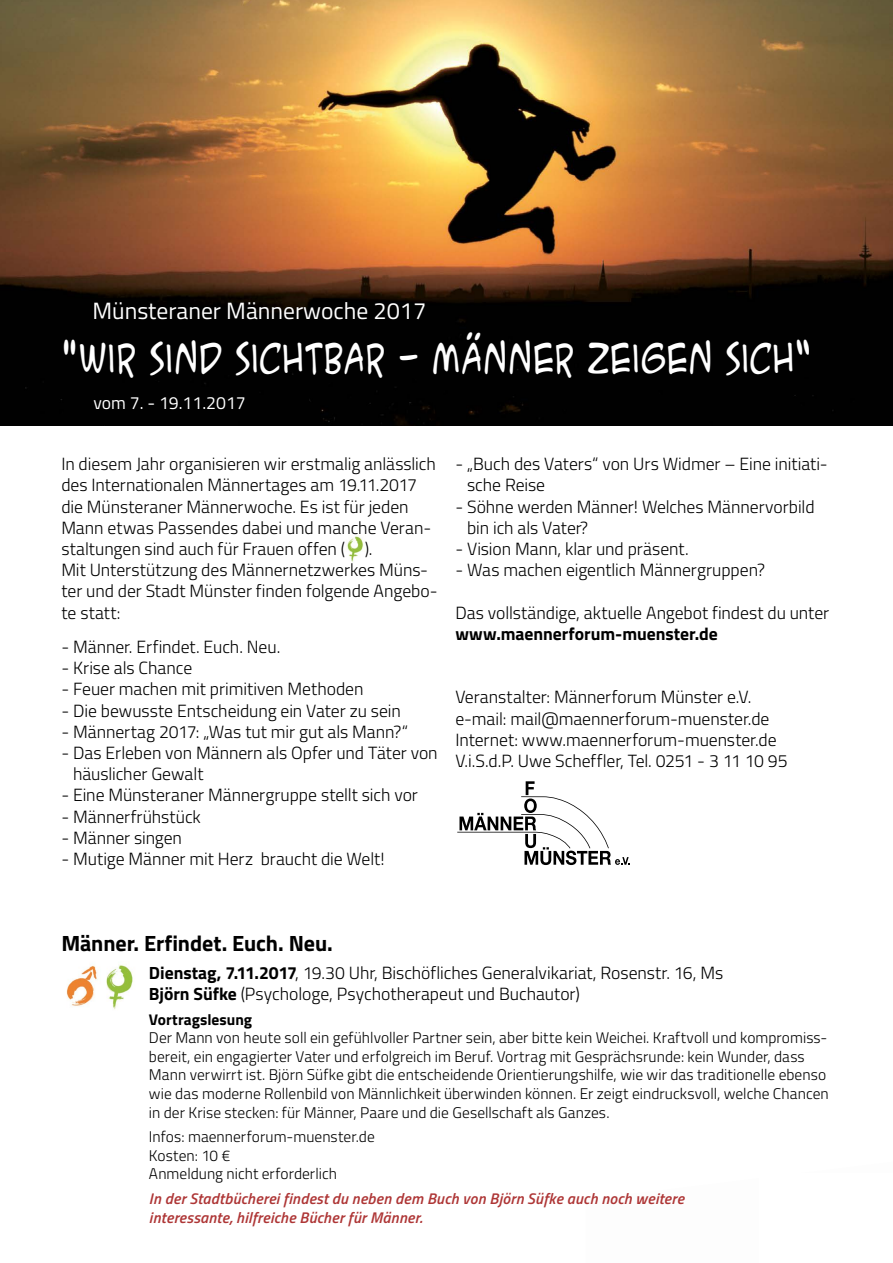
<style>
.page{position:relative;width:893px;height:1263px;background:#fff}
.page>*{position:absolute;margin:0;border:0;box-sizing:border-box;transform-origin:0 0}
.t1{font:38.85px "ACME Secret Agent";letter-spacing:.015em;color:#fff;scale:.83 1}
.t2{font:23.55px "Titillium";color:#fff}
.t3{font:700 22.05px "Titillium";letter-spacing:-.005em;color:#000}
.t4{font:300 17.7px/21.1px "Titillium";letter-spacing:-.005em;color:#000}
.t5{font:700 17.7px "Titillium";color:#000}
.t6{font:17.7px "Titillium";color:#fff}
.t7{font:300 15.45px/18.6px "Titillium";letter-spacing:.005em;color:#000}
.t8{font:italic 600 15.45px/18.6px "Titillium";letter-spacing:.015em;color:#ae3636}
.t9{font:700 15.45px "Titillium";color:#000}
.s1{font-weight:700}
</style>
<div class="page">
<img style="left:347px;top:536px;width:18px;height:26px">
<img style="left:0;top:0;width:893px;height:426px">
<svg style="left:457px;top:781px;width:173px;height:84px"></svg>
<img style="left:66px;top:965px;width:67px;height:45px">
<h2 class="t2" style="left:92px;top:293px;width:335px">Münsteraner Männerwoche 2017</h2>
<h1 class="t1" style="left:61px;top:330px;width:905px">"WIR SIND SICHTBAR - MÄNNER ZEIGEN SICH“</h1>
<p class="t6" style="left:93px;top:389px;width:154px">vom 7. - 19.11.2017</p>
<p class="t4" style="left:61px;top:453px;width:378px">In diesem Jahr organisieren wir erstmalig anlässlich des Internationalen Männertages am 19.11.2017 die Münsteraner Männerwoche. Es ist für jeden Mann etwas Passendes dabei und manche Veran&shy;staltungen sind auch für Frauen offen ( ).<br>Mit Unterstützung des Männernetzwerkes Müns&shy;ter und der Stadt Münster finden folgende Angebo&shy;te statt:</p>
<p class="t4" style="left:61px;top:635px;width:220px">- Männer. Erfindet. Euch. Neu.</p>
<p class="t4" style="left:61px;top:657px;width:132px">- Krise als Chance</p>
<p class="t4" style="left:61px;top:678px;width:304px">- Feuer machen mit primitiven Methoden</p>
<p class="t4" style="left:61px;top:699px;width:341px">- Die bewusste Entscheidung ein Vater zu sein</p>
<p class="t4" style="left:61px;top:720px;width:348px">- Männertag 2017: „Was tut mir gut als Mann?“</p>
<p class="t4" style="left:73px;top:741px;width:366px;text-indent:-12px">- Das Erleben von Männern als Opfer und Täter von häuslicher Gewalt</p>
<p class="t4" style="left:61px;top:784px;width:358px">- Eine Münsteraner Männergruppe stellt sich vor</p>
<p class="t4" style="left:61px;top:805px;width:141px">- Männerfrühstück</p>
<p class="t4" style="left:61px;top:826px;width:122px">- Männer singen</p>
<p class="t4" style="left:61px;top:847px;width:325px">- Mutige Männer mit Herz braucht die Welt!</p>
<p class="t4" style="left:467px;top:453px;width:362px;text-indent:-12px">- „Buch des Vaters“ von Urs Widmer – Eine initiati&shy;sche Reise</p>
<p class="t4" style="left:467px;top:495px;width:349px;text-indent:-12px">- Söhne werden Männer! Welches Männervorbild bin ich als Vater?</p>
<p class="t4" style="left:455px;top:537px;width:235px">- Vision Mann, klar und präsent.</p>
<p class="t4" style="left:455px;top:558px;width:311px">- Was machen eigentlich Männergruppen?</p>
<p class="t4" style="left:455px;top:601px;width:375px">Das vollständige, aktuelle Angebot findest du unter</p>
<p class="t5" style="left:455px;top:620px;width:264px">www.maennerforum-muenster.de</p>
<p class="t4" style="left:455px;top:686px;width:334px">Veranstalter: Männerforum Münster e.V. e-mail: mail@maennerforum-muenster.de Internet: www.maennerforum-muenster.de V.i.S.d.P. Uwe Scheffler, Tel. 0251 - 3 11 10 95</p>
<p class="t3" style="left:61px;top:927px;width:273px">Männer. Erfindet. Euch. Neu.</p>
<p class="t4" style="left:149px;top:961px;width:576px"><span class="s1">Dienstag, 7.11.2017</span>, 19.30 Uhr, Bischöfliches Generalvikariat, Rosenstr. 16, Ms<br><span class="s1">Björn Süfke</span> (Psychologe, Psychotherapeut und Buchautor)</p>
<p class="t9" style="left:149px;top:1007px;width:105px">Vortragslesung</p>
<p class="t7" style="left:149px;top:1028px;width:681px">Der Mann von heute soll ein gefühlvoller Partner sein, aber bitte kein Weichei. Kraftvoll und kompromiss&shy;bereit, ein engagierter Vater und erfolgreich im Beruf. Vortrag mit Gesprächsrunde: kein Wunder, dass Mann verwirrt ist. Björn Süfke gibt die entscheidende Orientierungshilfe, wie wir das traditionelle ebenso wie das moderne Rollenbild von Männlichkeit überwinden können. Er zeigt eindrucksvoll, welche Chancen in der Krise stecken: für Männer, Paare und die Gesellschaft als Ganzes.</p>
<p class="t7" style="left:149px;top:1127px;width:227px">Infos: maennerforum-muenster.de<br>Kosten: 10 €<br>Anmeldung nicht erforderlich</p>
<p class="t8" style="left:149px;top:1189px;width:537px">In der Stadtbücherei findest du neben dem Buch von Björn Süfke auch noch weitere interessante, hilfreiche Bücher für Männer.</p>
</div>
